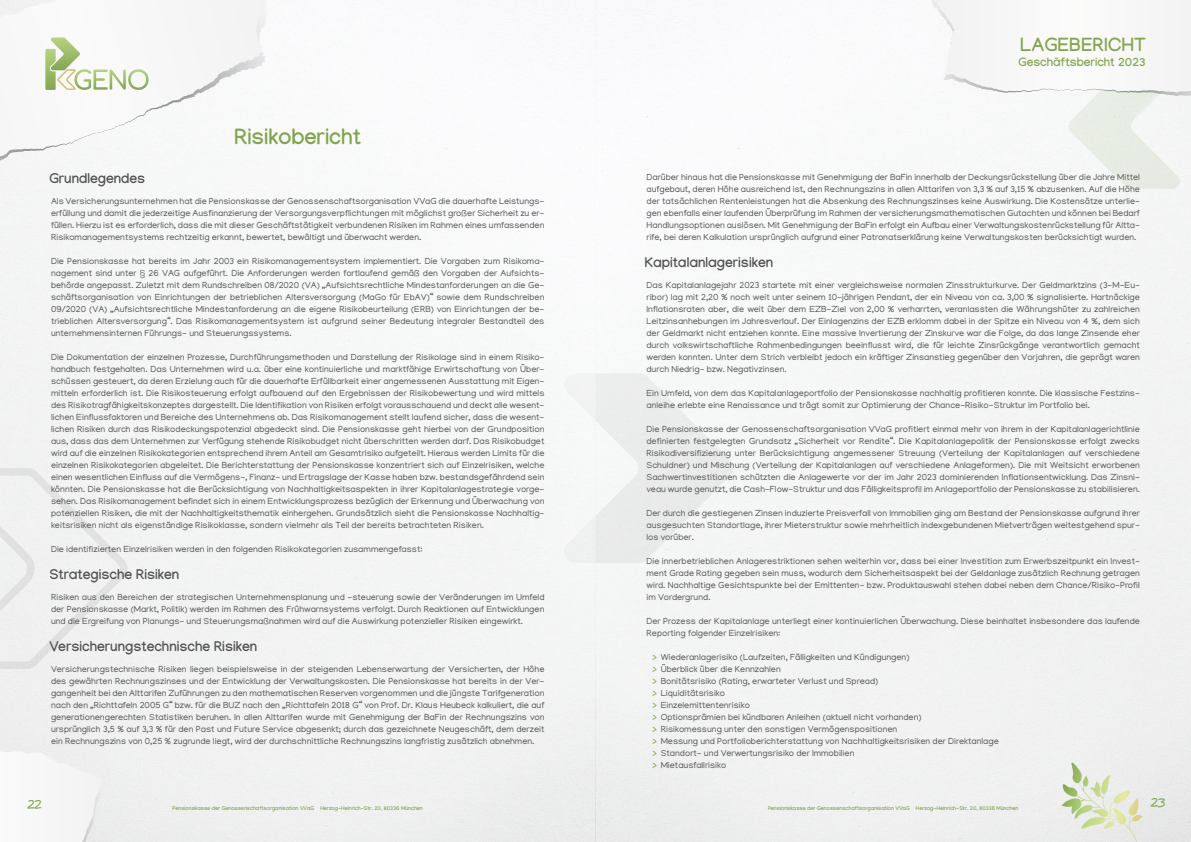
<style>
.page{position:relative;width:1191px;height:842px;background:#f4f6f5}
.page>*{position:absolute;margin:0;border:0;box-sizing:border-box;transform-origin:0 0}
.t1{font:700 22px "Manjari";color:#83a54f}
.t2{font:700 19px "Manjari";letter-spacing:.015em;color:#83a54f}
.t3{font:700 14px "Manjari";color:#525251}
.t4{font:700 12px "Manjari";color:#83a54f}
.t5{font:italic 12px "Sys Falso";color:#83a54f}
.t6{font:9px/12px "Manjari";color:#525251;text-align:justify}
.t7{font:700 5.5px "Manjari";color:#83a54f}
.s1{font-family:"Sys Falso";font-style:italic;color:#83a54f}
</style>
<div class="page">
<img style="left:1068px;top:64px;width:111px;height:125px">
<svg style="left:925px;top:0;width:30px;height:35px"></svg>
<img style="left:564px;top:373px;width:169px;height:190px">
<svg style="left:1063px;top:760px;width:28px;height:41px"></svg>
<svg style="left:45px;top:38px;width:218px;height:104px"></svg>
<svg style="left:0;top:468px;width:128px;height:201px"></svg>
<h1 class="t1" style="left:234px;top:124px;width:128px">Risikobericht</h1>
<h3 class="t3" style="left:49px;top:170px;width:97px">Grundlegendes</h3>
<p class="t6" style="left:51px;top:195px;width:495px">Als Versicherungsunternehmen hat die Pensionskasse der Genossenschaftsorganisation VVaG die dauerhafte Leistungs&shy;erfüllung und damit die jederzeitige Ausfinanzierung der Versorgungsverpflichtungen mit möglichst großer Sicherheit zu er&shy;füllen. Hierzu ist es erforderlich, dass die mit dieser Geschäftstätigkeit verbundenen Risiken im Rahmen eines umfassenden Risikomanagementsystems rechtzeitig erkannt, bewertet, bewältigt und überwacht werden.</p>
<p class="t6" style="left:51px;top:255px;width:495px">Die Pensionskasse hat bereits im Jahr 2003 ein Risikomanagementsystem implementiert. Die Vorgaben zum Risikoma&shy;nagement sind unter § 26 VAG aufgeführt. Die Anforderungen werden fortlaufend gemäß den Vorgaben der Aufsichts&shy;behörde angepasst. Zuletzt mit dem Rundschreiben 08/2020 (VA) „Aufsichtsrechtliche Mindestanforderungen an die Ge&shy;schäftsorganisation von Einrichtungen der betrieblichen Altersversorgung (MaGo für EbAV)“ sowie dem Rundschreiben 09/2020 (VA) „Aufsichtsrechtliche Mindestanforderung an die eigene Risikobeurteilung (ERB) von Einrichtungen der be&shy;trieblichen Altersversorgung“. Das Risikomanagementsystem ist aufgrund seiner Bedeutung integraler Bestandteil des unternehmensinternen Führungs- und Steuerungssystems.</p>
<p class="t6" style="left:51px;top:351px;width:495px">Die Dokumentation der einzelnen Prozesse, Durchführungsmethoden und Darstellung der Risikolage sind in einem Risiko&shy;handbuch festgehalten. Das Unternehmen wird u.a. über eine kontinuierliche und marktfähige Erwirtschaftung von Über&shy;schüssen gesteuert, da deren Erzielung auch für die dauerhafte Erfüllbarkeit einer angemessenen Ausstattung mit Eigen&shy;mitteln erforderlich ist. Die Risikosteuerung erfolgt aufbauend auf den Ergebnissen der Risikobewertung und wird mittels des Risikotragfähigkeitskonzeptes dargestellt. Die Identifikation von Risiken erfolgt vorausschauend und deckt alle wesent&shy;lichen Einflussfaktoren und Bereiche des Unternehmens ab. Das Risikomanagement stellt laufend sicher, dass die wesent&shy;lichen Risiken durch das Risikodeckungspotenzial abgedeckt sind. Die Pensionskasse geht hierbei von der Grundposition aus, dass das dem Unternehmen zur Verfügung stehende Risikobudget nicht überschritten werden darf. Das Risikobudget wird auf die einzelnen Risikokategorien entsprechend ihrem Anteil am Gesamtrisiko aufgeteilt. Hieraus werden Limits für die einzelnen Risikokategorien abgeleitet. Die Berichterstattung der Pensionskasse konzentriert sich auf Einzelrisiken, welche einen wesentlichen Einfluss auf die Vermögens-, Finanz- und Ertragslage der Kasse haben bzw. bestandsgefährdend sein könnten. Die Pensionskasse hat die Berücksichtigung von Nachhaltigkeitsaspekten in ihrer Kapitalanlagestrategie vorge&shy;sehen. Das Risikomanagement befindet sich in einem Entwicklungsprozess bezüglich der Erkennung und Überwachung von potenziellen Risiken, die mit der Nachhaltigkeitsthematik einhergehen. Grundsätzlich sieht die Pensionskasse Nachhaltig&shy;keitsrisiken nicht als eigenständige Risikoklasse, sondern vielmehr als Teil der bereits betrachteten Risiken.</p>
<p class="t6" style="left:51px;top:543px;width:373px">Die identifizierten Einzelrisiken werden in den folgenden Risikokategorien zusammengefasst:</p>
<h3 class="t3" style="left:49px;top:566px;width:131px">Strategische Risiken</h3>
<p class="t6" style="left:51px;top:591px;width:495px">Risiken aus den Bereichen der strategischen Unternehmensplanung und -steuerung sowie der Veränderungen im Umfeld der Pensionskasse (Markt, Politik) werden im Rahmen des Frühwarnsystems verfolgt. Durch Reaktionen auf Entwicklungen und die Ergreifung von Planungs- und Steuerungsmaßnahmen wird auf die Auswirkung potenzieller Risiken eingewirkt.</p>
<h3 class="t3" style="left:49px;top:638px;width:209px">Versicherungstechnische Risiken</h3>
<p class="t6" style="left:51px;top:663px;width:495px">Versicherungstechnische Risiken liegen beispielsweise in der steigenden Lebenserwartung der Versicherten, der Höhe des gewährten Rechnungszinses und der Entwicklung der Verwaltungskosten. Die Pensionskasse hat bereits in der Ver&shy;gangenheit bei den Alttarifen Zuführungen zu den mathematischen Reserven vorgenommen und die jüngste Tarifgeneration nach den „Richttafeln 2005 G“ bzw. für die BUZ nach den „Richttafeln 2018 G“ von Prof. Dr. Klaus Heubeck kalkuliert, die auf generationengerechten Statistiken beruhen. In allen Alttarifen wurde mit Genehmigung der BaFin der Rechnungszins von ursprünglich 3,5 % auf 3,3 % für den Past und Future Service abgesenkt; durch das gezeichnete Neugeschäft, dem derzeit ein Rechnungszins von 0,25 % zugrunde liegt, wird der durchschnittliche Rechnungszins langfristig zusätzlich abnehmen.</p>
<h2 class="t2" style="left:1020px;top:33px;width:127px">LAGEBERICHT</h2>
<h3 class="t4" style="left:1018px;top:55px;width:129px">Geschäftsbericht 2023</h3>
<p class="t6" style="left:646px;top:171px;width:495px">Darüber hinaus hat die Pensionskasse mit Genehmigung der BaFin innerhalb der Deckungsrückstellung über die Jahre Mittel aufgebaut, deren Höhe ausreichend ist, den Rechnungszins in allen Alttarifen von 3,3 % auf 3,15 % abzusenken. Auf die Höhe der tatsächlichen Rentenleistungen hat die Absenkung des Rechnungszinses keine Auswirkung. Die Kostensätze unterlie&shy;gen ebenfalls einer laufenden Überprüfung im Rahmen der versicherungsmathematischen Gutachten und können bei Bedarf Handlungsoptionen auslösen. Mit Genehmigung der BaFin erfolgt ein Aufbau einer Verwaltungskostenrückstellung für Altta&shy;rife, bei deren Kalkulation ursprünglich aufgrund einer Patronatserklärung keine Verwaltungskosten berücksichtigt wurden.</p>
<h3 class="t3" style="left:645px;top:254px;width:130px">Kapitalanlagerisiken</h3>
<p class="t6" style="left:646px;top:279px;width:495px">Das Kapitalanlagejahr 2023 startete mit einer vergleichsweise normalen Zinsstrukturkurve. Der Geldmarktzins (3-M-Eu&shy;ribor) lag mit 2,20 % noch weit unter seinem 10-jährigen Pendant, der ein Niveau von ca. 3,00 % signalisierte. Hartnäckige Inflationsraten aber, die weit über dem EZB-Ziel von 2,00 % verharrten, veranlassten die Währungshüter zu zahlreichen Leitzinsanhebungen im Jahresverlauf. Der Einlagenzins der EZB erklomm dabei in der Spitze ein Niveau von 4 %, dem sich der Geldmarkt nicht entziehen konnte. Eine massive Invertierung der Zinskurve war die Folge, da das lange Zinsende eher durch volkswirtschaftliche Rahmenbedingungen beeinflusst wird, die für leichte Zinsrückgänge verantwortlich gemacht werden konnten. Unter dem Strich verbleibt jedoch ein kräftiger Zinsanstieg gegenüber den Vorjahren, die geprägt waren durch Niedrig- bzw. Negativzinsen.</p>
<p class="t6" style="left:646px;top:387px;width:495px">Ein Umfeld, von dem das Kapitalanlageportfolio der Pensionskasse nachhaltig profitieren konnte. Die klassische Festzins&shy;anleihe erlebte eine Renaissance und trägt somit zur Optimierung der Chance-Risiko-Struktur im Portfolio bei.</p>
<p class="t6" style="left:646px;top:423px;width:495px">Die Pensionskasse der Genossenschaftsorganisation VVaG profitiert einmal mehr von ihrem in der Kapitalanlagerichtlinie definierten festgelegten Grundsatz „Sicherheit vor Rendite“. Die Kapitalanlagepolitik der Pensionskasse erfolgt zwecks Risikodiversifizierung unter Berücksichtigung angemessener Streuung (Verteilung der Kapitalanlagen auf verschiedene Schuldner) und Mischung (Verteilung der Kapitalanlagen auf verschiedene Anlageformen). Die mit Weitsicht erworbenen Sachwertinvestitionen schützten die Anlagewerte vor der im Jahr 2023 dominierenden Inflationsentwicklung. Das Zinsni&shy;veau wurde genutzt, die Cash-Flow-Struktur und das Fälligkeitsprofil im Anlageportfolio der Pensionskasse zu stabilisieren.</p>
<p class="t6" style="left:646px;top:507px;width:495px">Der durch die gestiegenen Zinsen induzierte Preisverfall von Immobilien ging am Bestand der Pensionskasse aufgrund ihrer ausgesuchten Standortlage, ihrer Mieterstruktur sowie mehrheitlich indexgebundenen Mietverträgen weitestgehend spur&shy;los vorüber.</p>
<p class="t6" style="left:646px;top:555px;width:495px">Die innerbetrieblichen Anlagerestriktionen sehen weiterhin vor, dass bei einer Investition zum Erwerbszeitpunkt ein Invest&shy;ment Grade Rating gegeben sein muss, wodurch dem Sicherheitsaspekt bei der Geldanlage zusätzlich Rechnung getragen wird. Nachhaltige Gesichtspunkte bei der Emittenten- bzw. Produktauswahl stehen dabei neben dem Chance/Risiko-Profil im Vordergrund.</p>
<p class="t6" style="left:646px;top:615px;width:495px">Der Prozess der Kapitalanlage unterliegt einer kontinuierlichen Überwachung. Diese beinhaltet insbesondere das laufende<br>Reporting folgender Einzelrisiken:</p>
<p class="t6" style="left:652px;top:651px;width:348px;text-align:left"><span class="s1">&gt;</span> Wiederanlagerisiko (Laufzeiten, Fälligkeiten und Kündigungen)<br><span class="s1">&gt;</span> Überblick über die Kennzahlen<br><span class="s1">&gt;</span> Bonitätsrisiko (Rating, erwarteter Verlust und Spread)<br><span class="s1">&gt;</span> Liquiditätsrisiko<br><span class="s1">&gt;</span> Einzelemittentenrisiko<br><span class="s1">&gt;</span> Optionsprämien bei kündbaren Anleihen (aktuell nicht vorhanden)<br><span class="s1">&gt;</span> Risikomessung unter den sonstigen Vermögenspositionen<br><span class="s1">&gt;</span> Messung und Portfolioberichterstattung von Nachhaltigkeitsrisiken der Direktanlage <span class="s1">&gt;</span> Standort- und Verwertungsrisiko der Immobilien<br><span class="s1">&gt;</span> Mietausfallrisiko</p>
<h3 class="t5" style="left:27px;top:797px;width:16px">22</h3>
<p class="t7" style="left:173px;top:804px;width:252px">Pensionskasse der Genossenschaftsorganisation VVaG Herzog-Heinrich-Str. 20, 80336 München</p>
<p class="t7" style="left:768px;top:804px;width:252px">Pensionskasse der Genossenschaftsorganisation VVaG Herzog-Heinrich-Str. 20, 80336 München</p>
<h3 class="t5" style="left:1150px;top:794px;width:17px">23</h3>
</div>
